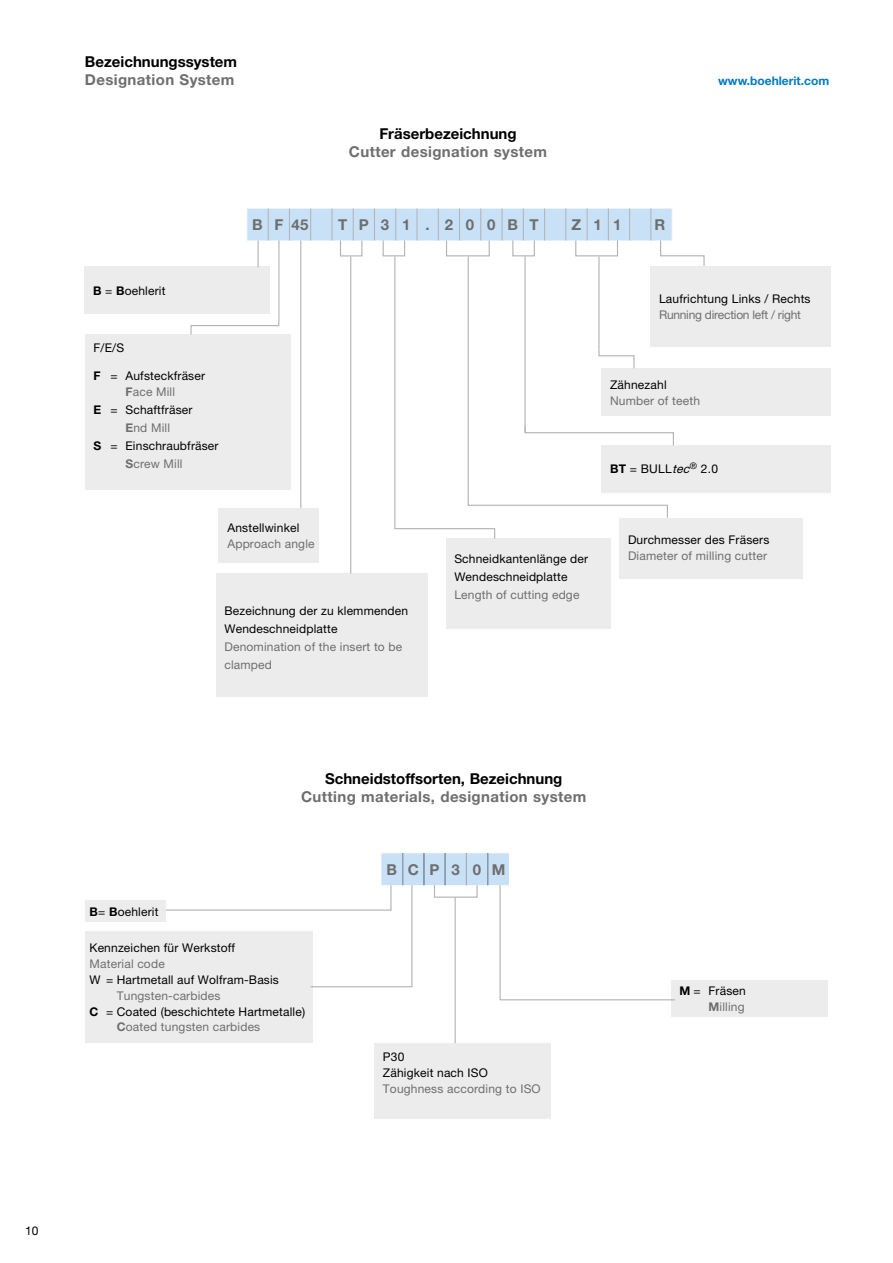
<style>
.page{position:relative;width:893px;height:1263px;background:#fff}
.page>*{position:absolute;margin:0;border:0;box-sizing:border-box;transform-origin:0 0}
.t1{font:700 15px "Helvetica Neue LT Pro";letter-spacing:.025em;color:#6e6e6e}
.t2{font:700 15px "Helvetica Neue LT Pro";color:#000}
.t3{font:700 15px "Helvetica Neue LT Pro";letter-spacing:.805em;color:#6e6e6e}
.t4{font:12px/15.9px "Helvetica Neue LT Pro";letter-spacing:.015em;color:#000}
.t5{font:12px/18px "Helvetica Neue LT Pro";letter-spacing:.015em;color:#6e6e6e}
.t6{font:12px "Helvetica Neue LT Pro";letter-spacing:-.02em;color:#6e6e6e}
.t7{font:700 12px "Helvetica Neue LT Pro";color:#007bc1}
.s1{font-weight:700}
.s2{font-weight:700;color:#6e6e6e}
.s3{color:#6e6e6e}
.s4{font-style:italic}
</style>
<div class="page">
<svg style="left:85px;top:853px;width:743px;height:266px"></svg>
<svg style="left:85px;top:209px;width:746px;height:488px"></svg>
<p class="t2" style="left:85px;top:52px;width:154px">Bezeichnungssystem</p>
<p class="t1" style="left:85px;top:70px;width:151px">Designation System</p>
<p class="t2" style="left:379px;top:124px;width:139px">Fräserbezeichnung</p>
<p class="t1" style="left:349px;top:142px;width:200px">Cutter designation system</p>
<p class="t7" style="left:718px;top:73px;width:113px">www.boehlerit.com</p>
<p class="t4" style="left:93px;top:282px;width:74px"><span class="s1">B</span> = <span class="s1">B</span>oehlerit</p>
<p class="t4" style="left:93px;top:340px;width:32px">F/E/S</p>
<p class="t4" style="left:93px;top:367px;width:113px;text-align:center"><span class="s1">F</span> = Aufsteckfräser<br><span class="s2">F</span><span class="s3">ace Mill</span></p>
<p class="t4" style="left:93px;top:402px;width:101px"><span class="s1">E</span> = Schaftfräser</p>
<p class="t5" style="left:125px;top:418px;width:46px"><span class="s1">E</span>nd Mill</p>
<p class="t4" style="left:93px;top:438px;width:127px"><span class="s1">S</span> = Einschraubfräser</p>
<p class="t5" style="left:125px;top:454px;width:59px"><span class="s1">S</span>crew Mill</p>
<p class="t1" style="left:252px;top:215px;width:58px">B F45</p>
<p class="t3" style="left:338px;top:215px;width:202px">TP31 . 200BT</p>
<p class="t1" style="left:572px;top:215px;width:51px">Z11</p>
<p class="t1" style="left:654px;top:215px;width:12px">R</p>
<p class="t4" style="left:659px;top:290px;width:153px">Laufrichtung Links / Rechts</p>
<p class="t6" style="left:659px;top:307px;width:143px">Running direction left / right</p>
<p class="t4" style="left:610px;top:376px;width:58px">Zähnezahl</p>
<p class="t5" style="left:610px;top:391px;width:91px">Number of teeth</p>
<p class="t4" style="left:610px;top:461px;width:109px"><span class="s1">BT</span> = BULL<span class="s4">tec</span><sup>®</sup> 2.0</p>
<p class="t4" style="left:227px;top:520px;width:73px">Anstellwinkel</p>
<p class="t5" style="left:227px;top:534px;width:89px">Approach angle</p>
<p class="t4" style="left:224px;top:601px;width:185px;line-height:18px">Bezeichnung der zu klemmenden<br>Wendeschneidplatte</p>
<p class="t5" style="left:224px;top:637px;width:179px">Denomination of the insert to be clamped</p>
<p class="t4" style="left:454px;top:549px;width:135px;line-height:18px">Schneidkantenlänge der<br>Wendeschneidplatte</p>
<p class="t5" style="left:454px;top:585px;width:127px">Length of cutting edge</p>
<p class="t2" style="left:325px;top:769px;width:239px">Schneidstoffsorten, Bezeichnung</p>
<p class="t1" style="left:301px;top:787px;width:287px">Cutting materials, designation system</p>
<p class="t4" style="left:90px;top:903px;width:70px"><span class="s1">B</span>= <span class="s1">B</span>oehlerit</p>
<p class="t4" style="left:90px;top:939px;width:147px">Kennzeichen für Werkstoff</p>
<p class="t5" style="left:90px;top:954px;width:77px">Material code</p>
<p class="t4" style="left:90px;top:971px;width:191px">W = Hartmetall auf Wolfram-Basis</p>
<p class="t5" style="left:117px;top:986px;width:105px">Tungsten-carbides</p>
<p class="t4" style="left:90px;top:1003px;width:217px"><span class="s1">C</span> = Coated (beschichtete Hartmetalle)</p>
<p class="t5" style="left:117px;top:1018px;width:145px"><span class="s1">C</span>oated tungsten carbides</p>
<p class="t1" style="left:387px;top:860px;width:120px">BCP3 0M</p>
<p class="t4" style="left:383px;top:1049px;width:107px">P30<br>Zähigkeit nach ISO</p>
<p class="t5" style="left:383px;top:1080px;width:159px">Toughness according to ISO</p>
<p class="t4" style="left:628px;top:532px;width:143px">Durchmesser des Fräsers</p>
<p class="t5" style="left:628px;top:547px;width:140px">Diameter of milling cutter</p>
<p class="t4" style="left:679px;top:983px;width:68px;text-align:right"><span class="s1">M</span> = Fräsen<br><span class="s2">M</span><span class="s3">illing</span></p>
<p class="t4" style="left:25px;top:1223px;width:15px">10</p>
</div>
